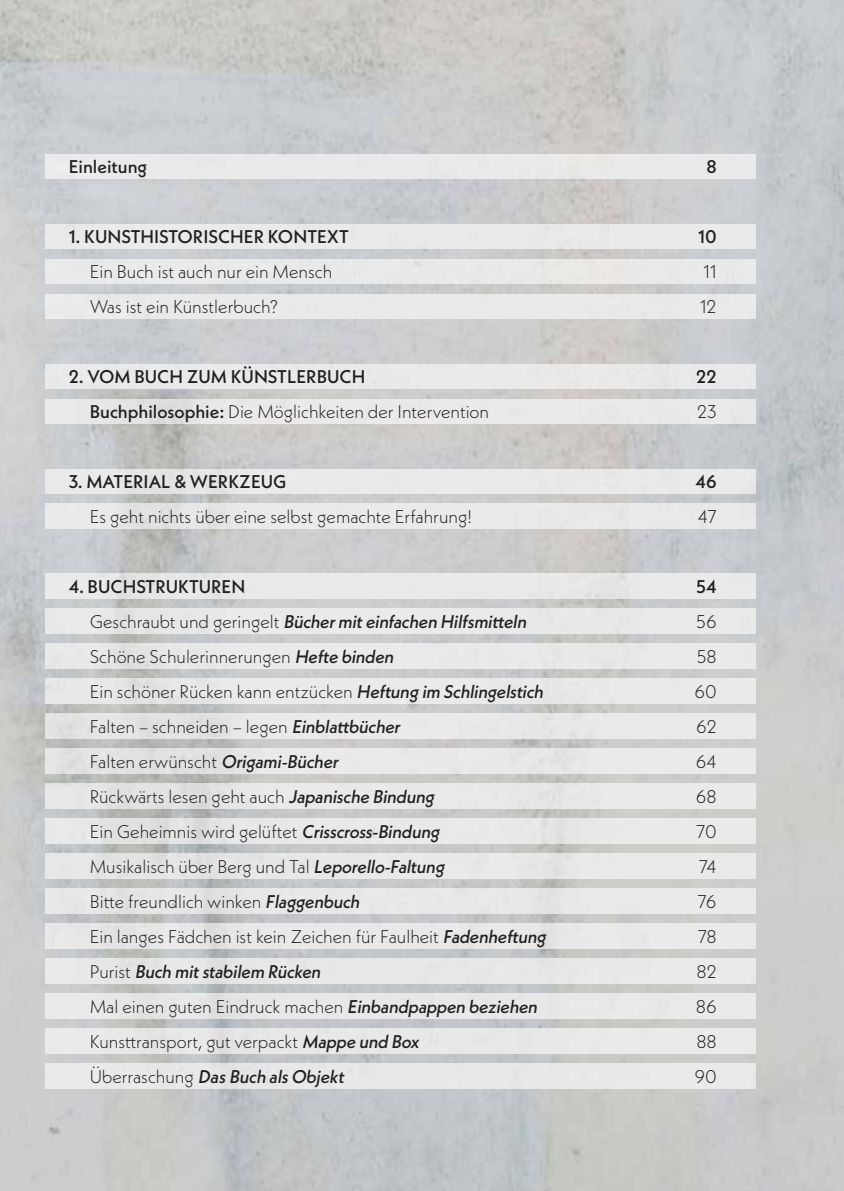
<style>
.page{position:relative;width:844px;height:1191px;background:#fff}
.page>*{position:absolute;margin:0;border:0;box-sizing:border-box;transform-origin:0 0}
.t1{font:300 18.38px "Neue Kabel";color:#231f20}
.t2{font:italic 500 18.38px "Neue Kabel";color:#231f20}
.t3{font:500 18.38px "Neue Kabel";color:#231f20}
.s1{font-weight:500}
.s2{font-weight:300;font-style:normal}
.s3{font-weight:500;font-style:italic}
</style>
<div class="page">
<div style="left:46px;top:154px;width:709px;height:25px;background:#eaeaea"></div>
<div style="left:46px;top:469px;width:709px;height:25px;background:#eaeaea"></div>
<div style="left:46px;top:504px;width:709px;height:25px;background:#eaeaea"></div>
<div style="left:46px;top:819px;width:709px;height:24px;background:#e8e8e8"></div>
<div style="left:46px;top:224px;width:709px;height:25px;background:#eaeaea"></div>
<div style="left:46px;top:854px;width:709px;height:24px;background:#e8e8e8"></div>
<div style="left:46px;top:259px;width:709px;height:25px;background:#e9e9e9"></div>
<div style="left:46px;top:574px;width:709px;height:25px;background:#eaeaea"></div>
<div style="left:46px;top:889px;width:709px;height:24px;background:#e8e8e8"></div>
<div style="left:46px;top:1063px;width:709px;height:25px;background:#e8e8e8"></div>
<div style="left:46px;top:294px;width:709px;height:25px;background:#eaeaea"></div>
<div style="left:46px;top:609px;width:709px;height:25px;background:#eaeaea"></div>
<div style="left:46px;top:924px;width:709px;height:24px;background:#e8e8e8"></div>
<div style="left:46px;top:644px;width:709px;height:25px;background:#eaeaea"></div>
<div style="left:46px;top:958px;width:709px;height:25px;background:#e8e8e8"></div>
<div style="left:46px;top:364px;width:709px;height:25px;background:#eaeaea"></div>
<div style="left:46px;top:679px;width:709px;height:24px;background:#eaeaea"></div>
<div style="left:46px;top:993px;width:709px;height:25px;background:#e8e8e8"></div>
<div style="left:46px;top:399px;width:709px;height:25px;background:#eaeaea"></div>
<div style="left:46px;top:1028px;width:709px;height:25px;background:#e8e8e8"></div>
<p class="t3" style="left:69px;top:160px;width:80px">Einleitung</p>
<p class="t3" style="left:706px;top:160px;width:12px">8</p>
<p class="t3" style="left:69px;top:230px;width:281px">1. KUNSTHISTORISCHER KONTEXT</p>
<p class="t3" style="left:698px;top:230px;width:20px">10</p>
<p class="t1" style="left:90px;top:264px;width:244px">Ein Buch ist auch nur ein Mensch</p>
<p class="t1" style="left:703px;top:264px;width:15px">11</p>
<p class="t1" style="left:90px;top:299px;width:190px">Was ist ein Künstlerbuch?</p>
<p class="t1" style="left:700px;top:299px;width:18px">12</p>
<p class="t3" style="left:69px;top:370px;width:298px">2. VOM BUCH ZUM KÜNSTLERBUCH</p>
<p class="t3" style="left:696px;top:370px;width:22px">22</p>
<p class="t1" style="left:90px;top:404px;width:401px"><span class="s1">Buchphilosophie:</span> Die Möglichkeiten der Intervention</p>
<p class="t1" style="left:697px;top:404px;width:21px">23</p>
<p class="t3" style="left:69px;top:475px;width:219px">3. MATERIAL &amp; WERKZEUG</p>
<p class="t3" style="left:695px;top:475px;width:23px">46</p>
<p class="t1" style="left:90px;top:509px;width:383px">Es geht nichts über eine selbst gemachte Erfahrung!</p>
<p class="t1" style="left:697px;top:509px;width:21px">47</p>
<p class="t3" style="left:69px;top:580px;width:178px">4. BUCHSTRUKTUREN</p>
<p class="t3" style="left:695px;top:580px;width:22px">54</p>
<p class="t2" style="left:90px;top:615px;width:441px"><span class="s2">G e s c h ra u b t u n d g e r i n g e l t</span> Büchermit einfachen Hilfsmitteln</p>
<p class="t1" style="left:696px;top:614px;width:22px">56</p>
<p class="t1" style="left:90px;top:649px;width:308px">Schöne Schulerinnerungen <span class="s3">Hefte binden</span></p>
<p class="t1" style="left:696px;top:649px;width:22px">58</p>
<p class="t1" style="left:90px;top:684px;width:457px">Ein schöner Rücken kann entzücken <span class="s3">Heftung im Schlingelstich</span></p>
<p class="t1" style="left:694px;top:684px;width:24px">60</p>
<p class="t1" style="left:90px;top:719px;width:314px">Falten – schneiden – legen <span class="s3">Einblattbücher</span></p>
<p class="t1" style="left:696px;top:719px;width:22px">62</p>
<p class="t1" style="left:90px;top:754px;width:253px">Falten erwünscht <span class="s3">Origami-Bücher</span></p>
<p class="t1" style="left:695px;top:754px;width:22px">64</p>
<p class="t1" style="left:90px;top:789px;width:349px">Rückwärts lesen geht auch <span class="s3">Japanische Bindung</span></p>
<p class="t1" style="left:695px;top:789px;width:22px">68</p>
<p class="t1" style="left:90px;top:824px;width:354px">Ein Geheimnis wird gelüftet <span class="s3">Crisscross-Bindung</span></p>
<p class="t1" style="left:696px;top:824px;width:22px">70</p>
<p class="t1" style="left:90px;top:859px;width:359px">Musikalisch über Berg und Tal <span class="s3">Leporello-Faltung</span></p>
<p class="t1" style="left:698px;top:859px;width:19px">74</p>
<p class="t1" style="left:90px;top:894px;width:274px">Bitte freundlich winken <span class="s3">Flaggenbuch</span></p>
<p class="t1" style="left:697px;top:894px;width:21px">76</p>
<p class="t1" style="left:90px;top:929px;width:460px">Ein langes Fädchen ist kein Zeichen für Faulheit <span class="s3">Fadenheftung</span></p>
<p class="t1" style="left:697px;top:929px;width:20px">78</p>
<p class="t2" style="left:90px;top:965px;width:235px"><span class="s2">P u r i s t</span> Buch mit stabilem Rücken</p>
<p class="t1" style="left:696px;top:964px;width:22px">82</p>
<p class="t1" style="left:90px;top:999px;width:451px">Mal einen guten Eindruck machen <span class="s3">Einbandpappen beziehen</span></p>
<p class="t1" style="left:695px;top:999px;width:22px">86</p>
<p class="t1" style="left:90px;top:1034px;width:333px">Kunsttransport, gut verpackt <span class="s3">Mappe und Box</span></p>
<p class="t1" style="left:696px;top:1034px;width:22px">88</p>
<p class="t2" style="left:90px;top:1070px;width:258px"><span class="s2">Überraschung</span> Das Buch als Objekt</p>
<p class="t1" style="left:694px;top:1069px;width:24px">90</p>
</div>
